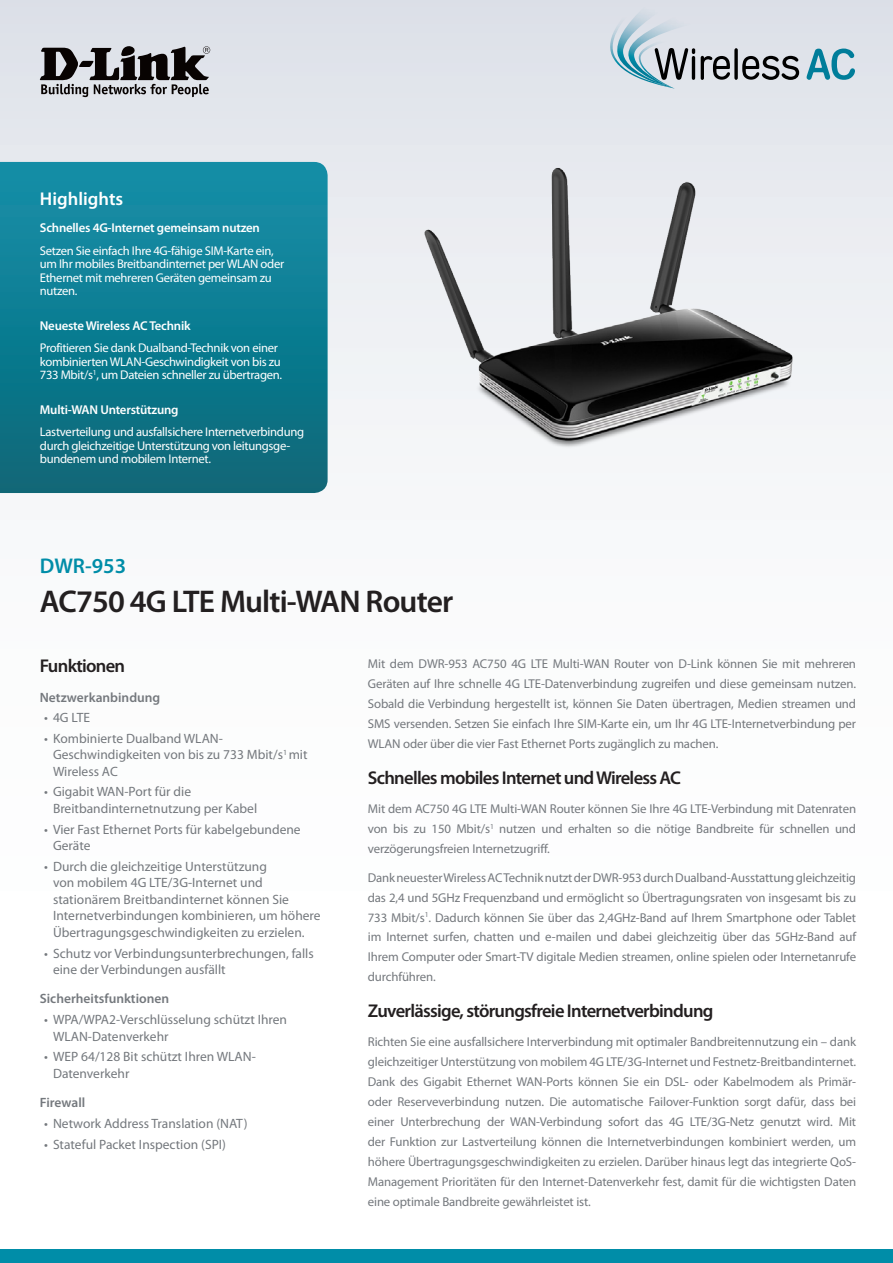
<style>
.page{position:relative;width:893px;height:1263px;background:#fff}
.page>*{position:absolute;margin:0;border:0;box-sizing:border-box;transform-origin:0 0}
.Product_Name__Cover{font:600 31.5px "Myriad Pro";letter-spacing:-.025em;color:#231f20}
.Model_Number__Cover{font:600 21.3px "Myriad Pro";color:#008da8}
.Description_Text{font:600 18.6px "Myriad Pro";letter-spacing:-.04em;color:#231f20}
.Description_Topic{font:600 18.6px "Myriad Pro";letter-spacing:-.04em;color:#231f20}
.Features_Title{font:600 18.6px "Myriad Pro";letter-spacing:-.04em;color:#231f20}
.Highlights_Title{font:600 18.6px "Myriad Pro";color:#fff}
.t1{font:13.5px/16.5px "Myriad Pro";color:#74787d}
.Features_Category{font:600 13.5px "Myriad Pro";color:#74787d}
.Description_Text-2{font:12.9px/20px "Myriad Pro";letter-spacing:-.01em;color:#74787d;text-align:justify}
.Highlights_Category{font:600 12.9px "Myriad Pro";letter-spacing:-.015em;color:#fff}
.Highlights_Text{font:12.6px/13.5px "Myriad Pro";letter-spacing:-.025em;color:#fff}
</style>
<div class="page">
<div style="left:0;top:0;width:893px;height:1084px;background:linear-gradient(to bottom,#e3e6ec,#fff)"></div>
<div style="left:0;top:1249px;width:893px;height:14px;background:#008da8"></div>
<svg style="left:0;top:162px;width:328px;height:331px;background:#0f7c90"></svg>
<svg style="left:40px;top:46px;width:170px;height:51px;background:#807f83"></svg>
<img style="left:416px;top:139px;width:392px;height:325px">
<img style="left:608px;top:9px;width:45px;height:80px">
<img style="left:616px;top:4px;width:90px;height:81px">
<img style="left:653px;top:82px;width:2px;height:7px">
<svg style="left:655px;top:48px;width:40px;height:41px;background:#959ba1"></svg>
<svg style="left:701px;top:48px;width:98px;height:32px;background:#999ca1"></svg>
<svg style="left:807px;top:49px;width:48px;height:31px"></svg>
<p class="Highlights_Title" style="left:40px;top:187px;width:85px">Highlights</p>
<p class="Highlights_Category" style="left:40px;top:220px;width:222px">Schnelles 4G-Internet gemeinsam nutzen</p>
<p class="Highlights_Text" style="left:40px;top:244px;width:246px">Setzen Sie einfach Ihre 4G-fähige SIM-Karte ein, um Ihr mobiles Breitbandinternet per WLAN oder Ethernet mit mehreren Geräten gemeinsam zu nutzen.</p>
<p class="Highlights_Category" style="left:40px;top:317px;width:152px">Neueste Wireless AC Technik</p>
<p class="Highlights_Text" style="left:40px;top:341px;width:244px">Profitieren Sie dank Dualband-Technik von einer kombinierten WLAN-Geschwindigkeit von bis zu<br>733 Mbit/s<sup>1</sup>, um Dateien schneller zu übertragen.</p>
<p class="Highlights_Category" style="left:40px;top:401px;width:140px">Multi-WAN Unterstützung</p>
<p class="Highlights_Text" style="left:40px;top:425px;width:266px">Lastverteilung und ausfallsichere Internetverbindung durch gleichzeitige Unterstützung von leitungsge&shy;bundenem und mobilem Internet.</p>
<p class="Model_Number__Cover" style="left:40px;top:552px;width:88px">DWR-953</p>
<p class="Product_Name__Cover" style="left:40px;top:582px;width:415px">AC750 4G LTE Multi-WAN Router</p>
<p class="Features_Title" style="left:40px;top:654px;width:87px">Funktionen</p>
<p class="Features_Category" style="left:40px;top:688px;width:122px">Netzwerkanbindung</p>
<p class="t1" style="left:44px;top:709px;width:47px">• 4G LTE</p>
<p class="t1" style="left:53px;top:730px;width:256px;text-indent:-9px">• Kombinierte Dualband WLAN-<br>Geschwindigkeiten von bis zu 733 Mbit/s<sup>1</sup> mit<br>Wireless AC</p>
<p class="t1" style="left:53px;top:783px;width:206px;text-indent:-9px">• Gigabit WAN-Port für die<br>Breitbandinternetnutzung per Kabel</p>
<p class="t1" style="left:53px;top:820px;width:249px;text-indent:-9px">• Vier Fast Ethernet Ports für kabelgebundene<br>Geräte</p>
<p class="t1" style="left:53px;top:858px;width:269px;text-indent:-9px">• Durch die gleichzeitige Unterstützung<br>von mobilem 4G LTE/3G-Internet und stationärem Breitbandinternet können Sie Internetverbindungen kombinieren, um höhere Übertragungsgeschwindigkeiten zu erzielen.</p>
<p class="t1" style="left:53px;top:944px;width:262px;text-indent:-9px">• Schutz vor Verbindungsunterbrechungen, falls eine der Verbindungen ausfällt</p>
<p class="Features_Category" style="left:40px;top:990px;width:131px">Sicherheitsfunktionen</p>
<p class="t1" style="left:53px;top:1011px;width:236px;text-indent:-9px">• WPA/WPA2-Verschlüsselung schützt Ihren<br>WLAN-Datenverkehr</p>
<p class="t1" style="left:53px;top:1048px;width:204px;text-indent:-9px">• WEP 64/128 Bit schützt Ihren WLAN-<br>Datenverkehr</p>
<p class="Features_Category" style="left:40px;top:1094px;width:47px">Firewall</p>
<p class="t1" style="left:44px;top:1115px;width:205px">• Network Address Translation (NAT)</p>
<p class="t1" style="left:44px;top:1136px;width:183px">• Stateful Packet Inspection (SPI)</p>
<p class="Description_Text-2" style="left:368px;top:654px;width:490px">Mit dem DWR-953 AC750 4G LTE Multi-WAN Router von D-Link können Sie mit mehreren Geräten auf Ihre schnelle 4G LTE-Datenverbindung zugreifen und diese gemeinsam nutzen.<br>Sobald die Verbindung hergestellt ist, können Sie Daten übertragen, Medien streamen und SMS versenden. Setzen Sie einfach Ihre SIM-Karte ein, um Ihr 4G LTE-Internetverbindung per WLAN oder über die vier Fast Ethernet Ports zugänglich zu machen.</p>
<p class="Description_Topic" style="left:368px;top:766px;width:315px">Schnelles mobiles Internet und Wireless AC</p>
<p class="Description_Text-2" style="left:368px;top:798px;width:490px">Mit dem AC750 4G LTE Multi-WAN Router können Sie Ihre 4G LTE-Verbindung mit Datenraten von bis zu 150 Mbit/s<sup>1</sup> nutzen und erhalten so die nötige Bandbreite für schnellen und verzögerungsfreien Internetzugriff.</p>
<p class="Description_Text-2" style="left:368px;top:867px;width:490px">Dank neuester Wireless AC Technik nutzt der DWR-953 durch Dualband-Ausstattung gleichzeitig das 2,4 und 5GHz Frequenzband und ermöglicht so Übertragungsraten von insgesamt bis zu 733 Mbit/s<sup>1</sup>. Dadurch können Sie über das 2,4GHz-Band auf Ihrem Smartphone oder Tablet im Internet surfen, chatten und e-mailen und dabei gleichzeitig über das 5GHz-Band auf Ihrem Computer oder Smart-TV digitale Medien streamen, online spielen oder Internetanrufe durchführen.</p>
<p class="Description_Text" style="left:368px;top:999px;width:347px">Zuverlässige, störungsfreie Internetverbindung</p>
<p class="Description_Text-2" style="left:368px;top:1032px;width:490px">Richten Sie eine ausfallsichere Interverbindung mit optimaler Bandbreitennutzung ein – dank gleichzeitiger Unterstützung von mobilem 4G LTE/3G-Internet und Festnetz-Breitbandinternet.<br>Dank des Gigabit Ethernet WAN-Ports können Sie ein DSL- oder Kabelmodem als Primär&shy;oder Reserveverbindung nutzen. Die automatische Failover-Funktion sorgt dafür, dass bei einer Unterbrechung der WAN-Verbindung sofort das 4G LTE/3G-Netz genutzt wird. Mit der Funktion zur Lastverteilung können die Internetverbindungen kombiniert werden, um höhere Übertragungsgeschwindigkeiten zu erzielen. Darüber hinaus legt das integrierte QoS-Management Prioritäten für den Internet-Datenverkehr fest, damit für die wichtigsten Daten eine optimale Bandbreite gewährleistet ist.</p>
</div>
